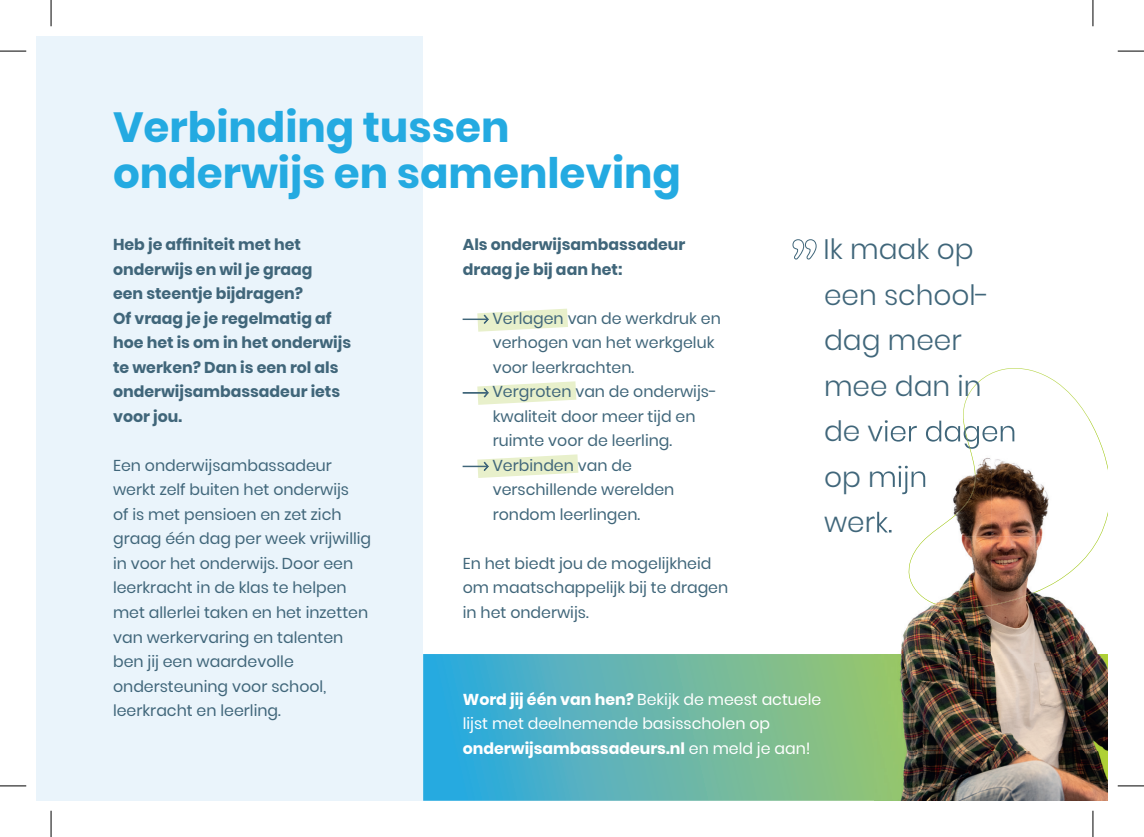
<style>
.page{position:relative;width:1144px;height:837px;background:#fff}
.page>*{position:absolute;margin:0;border:0;box-sizing:border-box;transform-origin:0 0}
.t1{font:700 42px/45.5px "Poppins";color:#24aae1}
.t2{font:300 28px/45.5px "Poppins";color:#40667a}
.t3{font:15.75px/24.5px "Poppins";color:#40667a}
.t4{font:700 15.75px/24.5px "Poppins";color:#40667a}
.t5{font:15.75px/24.5px "Poppins";color:#fff}
.s1{font-weight:700}
</style>
<div class="page">
<svg style="left:423px;top:654px;width:452px;height:146px;background:#62b5ad"></svg>
<div style="left:36px;top:36px;width:387px;height:764px;background:#eaf4fb"></div>
<svg style="left:963px;top:368px;width:126px;height:50px"></svg>
<svg style="left:792px;top:239px;width:24px;height:20px"></svg>
<img style="left:875px;top:457px;width:233px;height:343px">
<img style="left:958px;top:418px;width:19px;height:95px">
<img style="left:1058px;top:418px;width:50px;height:163px">
<img style="left:908px;top:512px;width:50px;height:96px">
<img style="left:958px;top:580px;width:100px;height:28px">
<img style="left:875px;top:420px;width:140px;height:29px">
<img style="left:963px;top:420px;width:7px;height:29px">
<img style="left:875px;top:465px;width:52px;height:29px">
<img style="left:875px;top:511px;width:16px;height:21px">
<svg style="left:463px;top:308px;width:105px;height:23px"></svg>
<svg style="left:463px;top:381px;width:113px;height:23px"></svg>
<svg style="left:463px;top:454px;width:115px;height:24px"></svg>
<svg style="left:0;top:51px;width:26px;height:1px"></svg>
<svg style="left:1118px;top:51px;width:26px;height:1px"></svg>
<svg style="left:0;top:785px;width:26px;height:1px"></svg>
<svg style="left:1118px;top:785px;width:26px;height:1px"></svg>
<svg style="left:51px;top:0;width:1px;height:26px"></svg>
<svg style="left:51px;top:810px;width:1px;height:26px"></svg>
<svg style="left:1092px;top:0;width:1px;height:26px"></svg>
<svg style="left:1092px;top:810px;width:1px;height:26px"></svg>
<h1 class="t1" style="left:113px;top:105px;width:569px">Verbinding tussen onderwijs en samenleving</h1>
<p class="t4" style="left:113px;top:232px;width:240px">Heb je affiniteit met het onderwijs en wil je graag<br>een steentje bijdragen?<br>Of vraag je je regelmatig af hoe het is om in het onderwijs te werken? Dan is een rol als onderwijsambassadeur iets voor jou.</p>
<p class="t3" style="left:113px;top:453px;width:260px">Een onderwijsambassadeur werkt zelf buiten het onderwijs<br>of is met pensioen en zet zich graag één dag per week vrijwillig in voor het onderwijs. Door een leerkracht in de klas te helpen met allerlei taken en het inzetten van werkervaring en talenten ben jij een waardevolle ondersteuning voor school, leerkracht en leerling.</p>
<p class="t4" style="left:463px;top:232px;width:224px">Als onderwijsambassadeur draag je bij aan het:</p>
<p class="t3" style="left:492px;top:306px;width:230px">Verlagen van de werkdruk en verhogen van het werkgeluk voor leerkrachten.<br>Vergroten van de onderwijs&shy;kwaliteit door meer tijd en ruimte voor de leerling.<br>Verbinden van de verschillende werelden rondom leerlingen.</p>
<p class="t3" style="left:463px;top:551px;width:267px">En het biedt jou de mogelijkheid om maatschappelijk bij te dragen in het onderwijs.</p>
<h2 class="t2" style="left:824px;top:227px;width:168px">Ik maak op een school&shy;dag meer mee dan in</h2>
<h2 class="t2" style="left:824px;top:454px;width:105px">op mijn werk.</h2>
<p class="t5" style="left:463px;top:686px;width:360px"><span class="s1">Word jij één van hen?</span> Bekijk de meest actuele lijst met deelnemende basisscholen op <span class="s1">onderwijsambassadeurs.nl</span> en meld je aan!</p>
</div>
